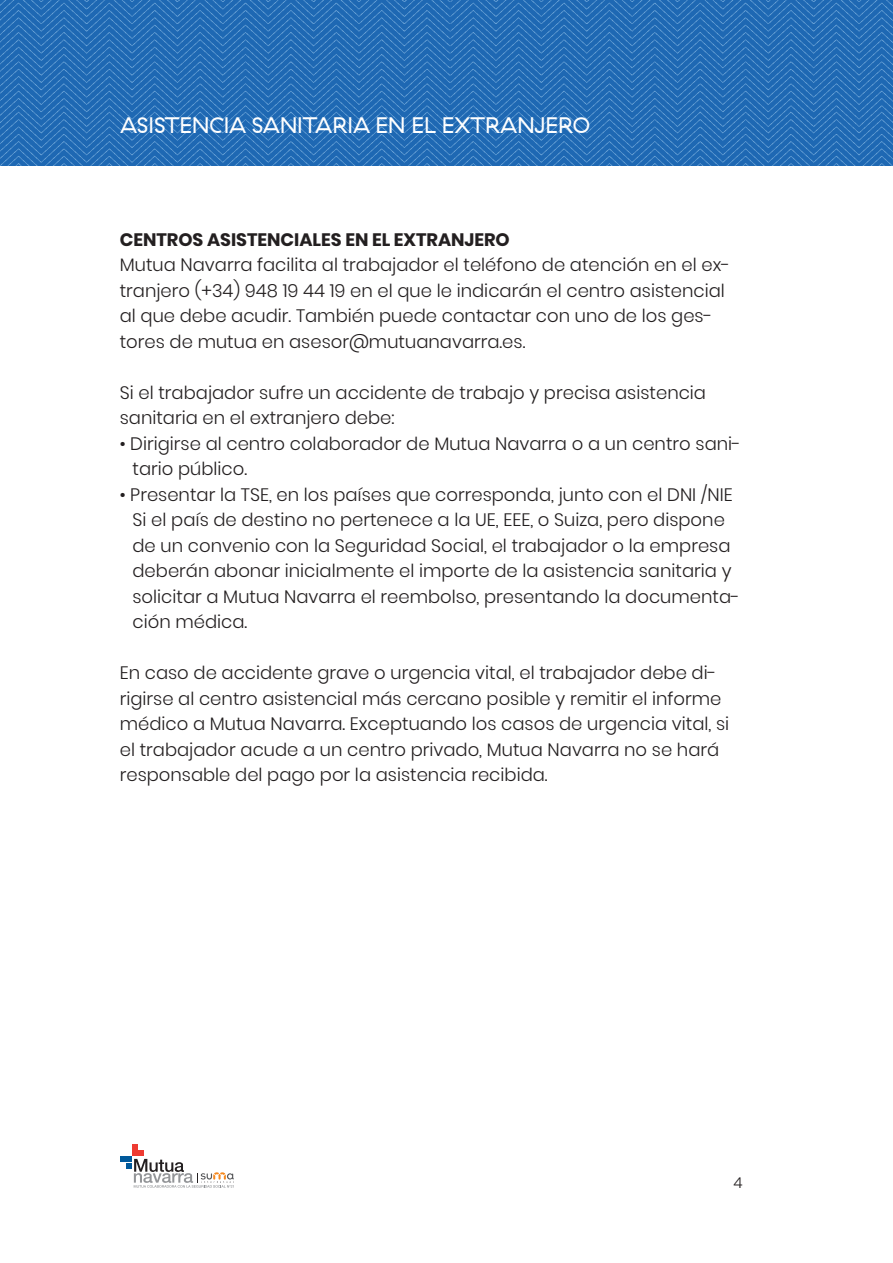
<style>
.page{position:relative;width:893px;height:1263px;background:#fff}
.page>*{position:absolute;margin:0;border:0;box-sizing:border-box;transform-origin:0 0}
.t1{font:22.5px "GT Haptik";color:#fff}
.t2{font:300 18px/25.5px "Poppins";color:#231f20}
.t3{font:700 18px "Poppins";color:#231f20}
.t4{font:300 15px "Poppins";color:#231f20}
</style>
<div class="page">
<img style="left:0;top:0;width:893px;height:166px">
<svg style="left:120px;top:1144px;width:114px;height:44px"></svg>
<p class="t1" style="left:120px;top:112px;width:472px">ASISTENCIA SANITARIA EN EL EXTRANJERO</p>
<p class="t3" style="left:120px;top:229px;width:391px">CENTROS ASISTENCIALES EN EL EXTRANJERO</p>
<p class="t2" style="left:120px;top:252px;width:612px">Mutua Navarra facilita al trabajador el teléfono de atención en el ex&shy;tranjero (+34) 948 19 44 19 en el que le indicarán el centro asistencial al que debe acudir. También puede contactar con uno de los ges&shy;tores de mutua en asesor@mutuanavarra.es.</p>
<p class="t2" style="left:120px;top:380px;width:588px">Si el trabajador sufre un accidente de trabajo y precisa asistencia sanitaria en el extranjero debe:</p>
<p class="t2" style="left:133px;top:431px;width:610px;text-indent:-13px">• Dirigirse al centro colaborador de Mutua Navarra o a un centro sani&shy;tario público.</p>
<p class="t2" style="left:120px;top:482px;width:614px">• Presentar la TSE, en los países que corresponda, junto con el DNI /NIE</p>
<p class="t2" style="left:133px;top:507px;width:609px">Si el país de destino no pertenece a la UE, EEE, o Suiza, pero dispone de un convenio con la Seguridad Social, el trabajador o la empresa deberán abonar inicialmente el importe de la asistencia sanitaria y solicitar a Mutua Navarra el reembolso, presentando la documenta&shy;ción médica.</p>
<p class="t2" style="left:120px;top:660px;width:611px">En caso de accidente grave o urgencia vital, el trabajador debe di&shy;rigirse al centro asistencial más cercano posible y remitir el informe médico a Mutua Navarra. Exceptuando los casos de urgencia vital, si el trabajador acude a un centro privado, Mutua Navarra no se hará responsable del pago por la asistencia recibida.</p>
<p class="t4" style="left:734px;top:1174px;width:11px">4</p>
</div>
